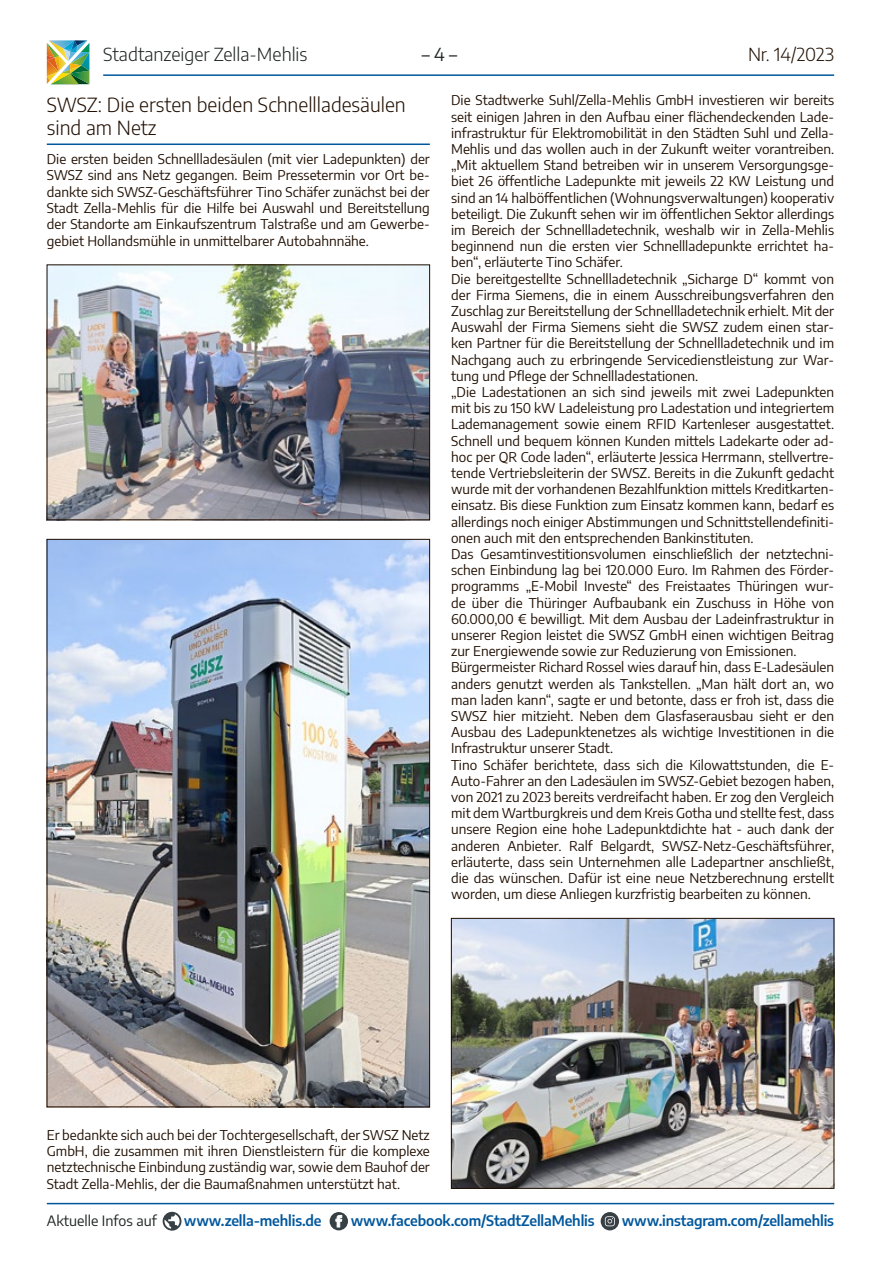
<style>
.page{position:relative;width:881px;height:1263px;background:#fff}
.page>*{position:absolute;margin:0;border:0;box-sizing:border-box;transform-origin:0 0}
.t1{font:300 19.5px/23.5px "Encode Sans";color:#200e00}
.t2{font:300 18px "Encode Sans";color:#1c2321}
.t3{font:300 18px "Encode Sans";letter-spacing:-.01em;color:#200e00}
.t4{font:18px "Encode Sans";color:#1c2321}
.t5{font:600 14.25px "Encode Sans";letter-spacing:-.01em;color:#00579d}
.t6{font:14.25px "Encode Sans";color:#1c2321}
.t7{font:13.5px/16.2px "Encode Sans";color:#200e00;text-align:justify}
</style>
<div class="page">
<hr style="left:47px;top:1203px;width:786px;height:1px;background:#00579d">
<svg style="left:162px;top:1212px;width:19px;height:18px"></svg>
<svg style="left:329px;top:1212px;width:19px;height:18px"></svg>
<svg style="left:335px;top:1215px;width:7px;height:12px"></svg>
<svg style="left:600px;top:1212px;width:18px;height:18px"></svg>
<svg style="left:604px;top:1216px;width:10px;height:10px"></svg>
<img style="left:47px;top:40px;width:42px;height:44px">
<hr style="left:103px;top:74px;width:730px;height:2px;background:#00579d">
<img style="left:453px;top:920px;width:378px;height:266px">
<div style="left:451px;top:918px;width:382px;height:270px;border:1px solid #200e00"></div>
<hr style="left:47px;top:143px;width:382px;height:2px;background:#00579d">
<img style="left:49px;top:267px;width:378px;height:251px">
<div style="left:47px;top:265px;width:382px;height:255px;border:1px solid #200e00"></div>
<img style="left:49px;top:541px;width:378px;height:564px">
<h2 class="t2" style="left:103px;top:42px;width:206px">Stadtanzeiger Zella-Mehlis</h2>
<h2 class="t4" style="left:421px;top:42px;width:37px">– 4 –</h2>
<h2 class="t3" style="left:747px;top:42px;width:88px">Nr. 14/2023</h2>
<p class="t7" style="left:451px;top:92px;width:384px;text-align:left">Die Stadtwerke Suhl/Zella-Mehlis GmbH investieren wir bereits seit einigen Jahren in den Aufbau einer flächendeckenden Lade&shy;infrastruktur für Elektromobilität in den Städten Suhl und Zella-Mehlis und das wollen auch in der Zukunft weiter vorantreiben. „Mit aktuellem Stand betreiben wir in unserem Versorgungsge&shy;biet 26 öffentliche Ladepunkte mit jeweils 22 KW Leistung und sind an 14 halböffentlichen (Wohnungsverwaltungen) kooperativ beteiligt. Die Zukunft sehen wir im öffentlichen Sektor allerdings im Bereich der Schnellladetechnik, weshalb wir in Zella-Mehlis beginnend nun die ersten vier Schnellladepunkte errichtet ha&shy;ben“, erläuterte Tino Schäfer.<br>Die bereitgestellte Schnellladetechnik „Sicharge D“ kommt von der Firma Siemens, die in einem Ausschreibungsverfahren den Zuschlag zur Bereitstellung der Schnellladetechnik erhielt. Mit der Auswahl der Firma Siemens sieht die SWSZ zudem einen star&shy;ken Partner für die Bereitstellung der Schnellladetechnik und im Nachgang auch zu erbringende Servicedienstleistung zur War&shy;tung und Pflege der Schnellladestationen.<br>„Die Ladestationen an sich sind jeweils mit zwei Ladepunkten mit bis zu 150 kW Ladeleistung pro Ladestation und integriertem Lademanagement sowie einem RFID Kartenleser ausgestattet.<br>Schnell und bequem können Kunden mittels Ladekarte oder ad&shy;hoc per QR Code laden“, erläuterte Jessica Herrmann, stellvertre&shy;tende Vertriebsleiterin der SWSZ. Bereits in die Zukunft gedacht wurde mit der vorhandenen Bezahlfunktion mittels Kreditkarten&shy;einsatz. Bis diese Funktion zum Einsatz kommen kann, bedarf es allerdings noch einiger Abstimmungen und Schnittstellendefiniti&shy;onen auch mit den entsprechenden Bankinstituten.<br>Das Gesamtinvestitionsvolumen einschließlich der netztechni&shy;schen Einbindung lag bei 120.000 Euro. Im Rahmen des Förder&shy;programms „E-Mobil Investe“ des Freistaates Thüringen wur&shy;de über die Thüringer Aufbaubank ein Zuschuss in Höhe von 60.000,00 € bewilligt. Mit dem Ausbau der Ladeinfrastruktur in unserer Region leistet die SWSZ GmbH einen wichtigen Beitrag zur Energiewende sowie zur Reduzierung von Emissionen.<br>Bürgermeister Richard Rossel wies darauf hin, dass E-Ladesäulen anders genutzt werden als Tankstellen. „Man hält dort an, wo man laden kann“, sagte er und betonte, dass er froh ist, dass die SWSZ hier mitzieht. Neben dem Glasfaserausbau sieht er den Ausbau des Ladepunktenetzes als wichtige Investitionen in die Infrastruktur unserer Stadt.<br>Tino Schäfer berichtete, dass sich die Kilowattstunden, die E-Auto-Fahrer an den Ladesäulen im SWSZ-Gebiet bezogen haben, von 2021 zu 2023 bereits verdreifacht haben. Er zog den Vergleich mit dem Wartburgkreis und dem Kreis Gotha und stellte fest, dass unsere Region eine hohe Ladepunktdichte hat - auch dank der anderen Anbieter. Ralf Belgardt, SWSZ-Netz-Geschäftsführer, erläuterte, dass sein Unternehmen alle Ladepartner anschließt, die das wünschen. Dafür ist eine neue Netzberechnung erstellt worden, um diese Anliegen kurzfristig bearbeiten zu können.</p>
<h1 class="t1" style="left:47px;top:92px;width:360px">SWSZ: Die ersten beiden Schnellladesäulen sind am Netz</h1>
<p class="t7" style="left:47px;top:150px;width:384px">Die ersten beiden Schnellladesäulen (mit vier Ladepunkten) der SWSZ sind ans Netz gegangen. Beim Pressetermin vor Ort be&shy;dankte sich SWSZ-Geschäftsführer Tino Schäfer zunächst bei der Stadt Zella-Mehlis für die Hilfe bei Auswahl und Bereitstellung der Standorte am Einkaufszentrum Talstraße und am Gewerbe&shy;gebiet Hollandsmühle in unmittelbarer Autobahnnähe.</p>
<p class="t7" style="left:47px;top:1126px;width:384px">Er bedankte sich auch bei der Tochtergesellschaft, der SWSZ Netz GmbH, die zusammen mit ihren Dienstleistern für die komplexe netztechnische Einbindung zuständig war, sowie dem Bauhof der Stadt Zella-Mehlis, der die Baumaßnahmen unterstützt hat.</p>
<p class="t6" style="left:47px;top:1211px;width:111px">Aktuelle Infos auf</p>
<p class="t5" style="left:184px;top:1210px;width:139px">www.zella-mehlis.de</p>
<p class="t5" style="left:350px;top:1210px;width:245px">www.facebook.com/StadtZellaMehlis</p>
<p class="t5" style="left:621px;top:1210px;width:214px">www.instagram.com/zellamehlis</p>
</div>
